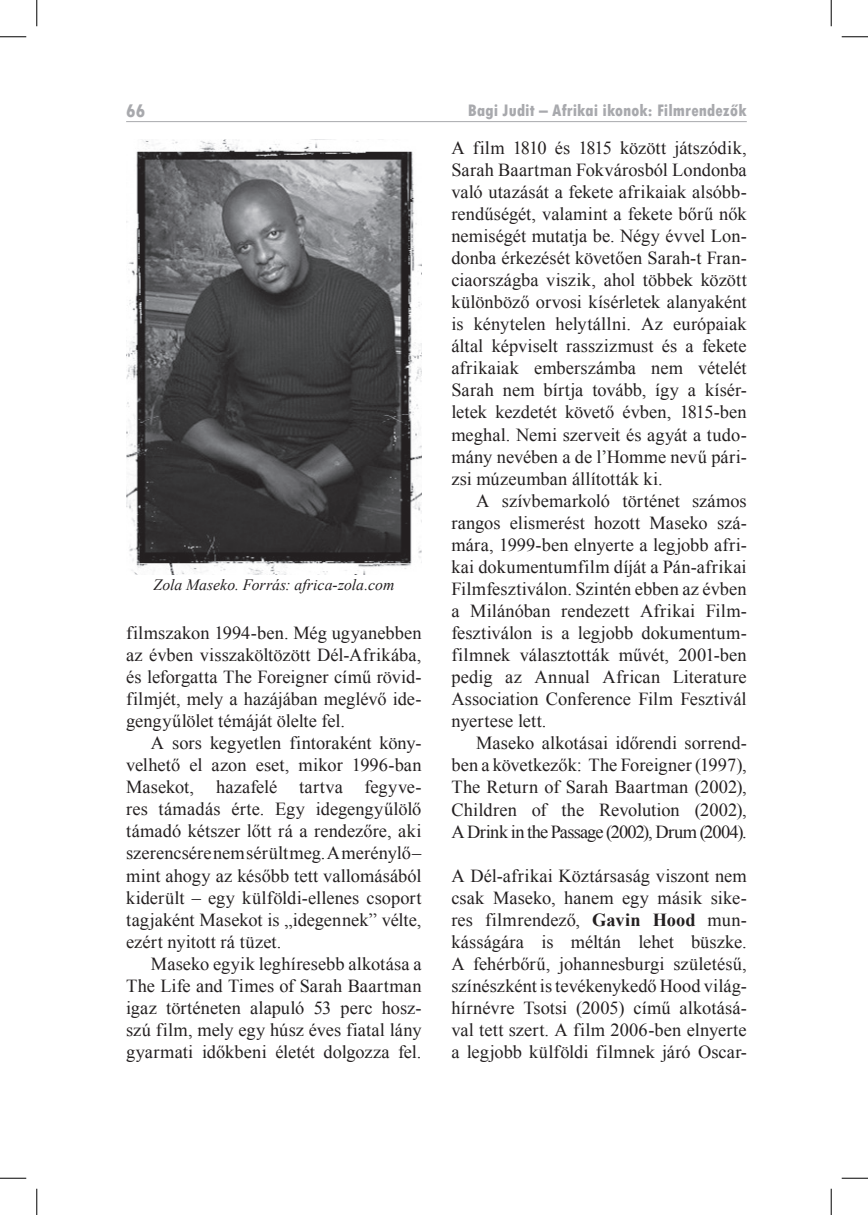
<style>
.page{position:relative;width:868px;height:1215px;background:#fff}
.page>*{position:absolute;margin:0;border:0;box-sizing:border-box;transform-origin:0 0}
.t1{font:800 condensed 19.25px "Tw Cen";color:#a8a9ad}
.t2{font:18.38px/22.1px "Times New Roman";color:#231f20;text-align:justify}
.t3{font:800 condensed 17.5px "Tw Cen";color:#a8a9ad}
.t4{font:italic 15.75px "Times New Roman";color:#231f20}
.s1{font-weight:700}
</style>
<div class="page">
<hr style="left:126px;top:121px;width:620px;height:1px;background:#a8a9ad">
<img style="left:126px;top:140px;width:295px;height:434px">
<svg style="left:0;top:36px;width:26px;height:1px"></svg>
<svg style="left:841px;top:36px;width:26px;height:1px"></svg>
<svg style="left:0;top:1177px;width:26px;height:1px"></svg>
<svg style="left:841px;top:1177px;width:26px;height:1px"></svg>
<svg style="left:36px;top:0;width:1px;height:26px"></svg>
<svg style="left:36px;top:1188px;width:1px;height:26px"></svg>
<svg style="left:830px;top:0;width:1px;height:26px"></svg>
<svg style="left:830px;top:1188px;width:1px;height:26px"></svg>
<p class="t1" style="left:126px;top:99px;width:20px">66</p>
<p class="t3" style="left:468px;top:100px;width:280px">Bagi Judit – Afrikai ikonok: Filmrendezők</p>
<p class="t4" style="left:153px;top:574px;width:242px">Zola Maseko. Forrás: africa-zola.com</p>
<p class="t2" style="left:126px;top:621px;width:297px">filmszakon 1994-ben. Még ugyanebben az évben visszaköltözött Dél-Afrikába, és leforgatta The Foreigner című rövid&shy;filmjét, mely a hazájában meglévő ide&shy;gengyűlölet témáját ölelte fel.</p>
<p class="t2" style="left:126px;top:731px;width:297px;text-indent:25px">A sors kegyetlen fintoraként köny&shy;velhető el azon eset, mikor 1996-ban Masekot, hazafelé tartva fegyve&shy;res támadás érte. Egy idegengyűlölő támadó kétszer lőtt rá a rendezőre, aki szerencsére nem sérült meg. A merénylő – mint ahogy az később tett vallomásából kiderült – egy külföldi-ellenes csoport tagjaként Masekot is „idegennek” vélte, ezért nyitott rá tüzet.</p>
<p class="t2" style="left:126px;top:952px;width:297px;text-indent:25px">Maseko egyik leghíresebb alkotása a The Life and Times of Sarah Baartman igaz történeten alapuló 53 perc hos - szú film, mely egy húsz éves fiatal lány gyarmati időkbeni életét dolgozza fel.</p>
<p class="t2" style="left:451px;top:136px;width:297px">A film 1810 és 1815 között játszódik, Sarah Baartman Fokvárosból Londonba való utazását a fekete afrikaiak alsóbb&shy;rendűségét, valamint a fekete bőrű nők nemiségét mutatja be. Négy évvel Lon&shy;donba érkezését követően Sarah-t Fran&shy;ciaországba viszik, ahol többek között különböző orvosi kísérletek alanyaként is kénytelen helytállni. Az európaiak által képviselt rasszizmust és a fekete afrikaiak emberszámba nem vételét Sarah nem bírtja tovább, így a kísér&shy;letek kezdetét követő évben, 1815-ben meghal. Nemi szerveit és agyát a tudo&shy;mány nevében a de l’Homme nevű pári&shy;zsi múzeumban állították ki.</p>
<p class="t2" style="left:451px;top:489px;width:297px;text-indent:25px">A szívbemarkoló történet számos rangos elismerést hozott Maseko szá&shy;mára, 1999-ben elnyerte a legjobb afri&shy;kai dokumentumfilm díját a Pán-afrikai Filmfesztiválon. Szintén ebben az évben a Milánóban rendezett Afrikai Film&shy;fesztiválon is a legjobb dokumentum&shy;filmnek választották művét, 2001-ben pedig az Annual African Literature Association Conference Film Fesztivál nyertese lett.</p>
<p class="t2" style="left:451px;top:732px;width:297px;text-indent:25px">Maseko alkotásai időrendi sorrend&shy;ben a következők: The Foreigner (1997), The Return of Sarah Baartman (2002), Children of the Revolution (2002), A Drink in the Passage (2002), Drum (2004).</p>
<p class="t2" style="left:451px;top:864px;width:297px">A Dél-afrikai Köztársaság viszont nem csak Maseko, hanem egy másik sike&shy;res filmrendező, <span class="s1">Gavin Hood</span> mun&shy;kásságára is méltán lehet büszke.<br>A fehérbőrű, johannesburgi születésű, színészként is tevékenykedő Hood világ&shy;hírnévre Tsotsi (2005) című alkotásá&shy;val tett szert. A film 2006-ben elnyerte a legjobb külföldi filmnek járó Oscar-</p>
</div>
